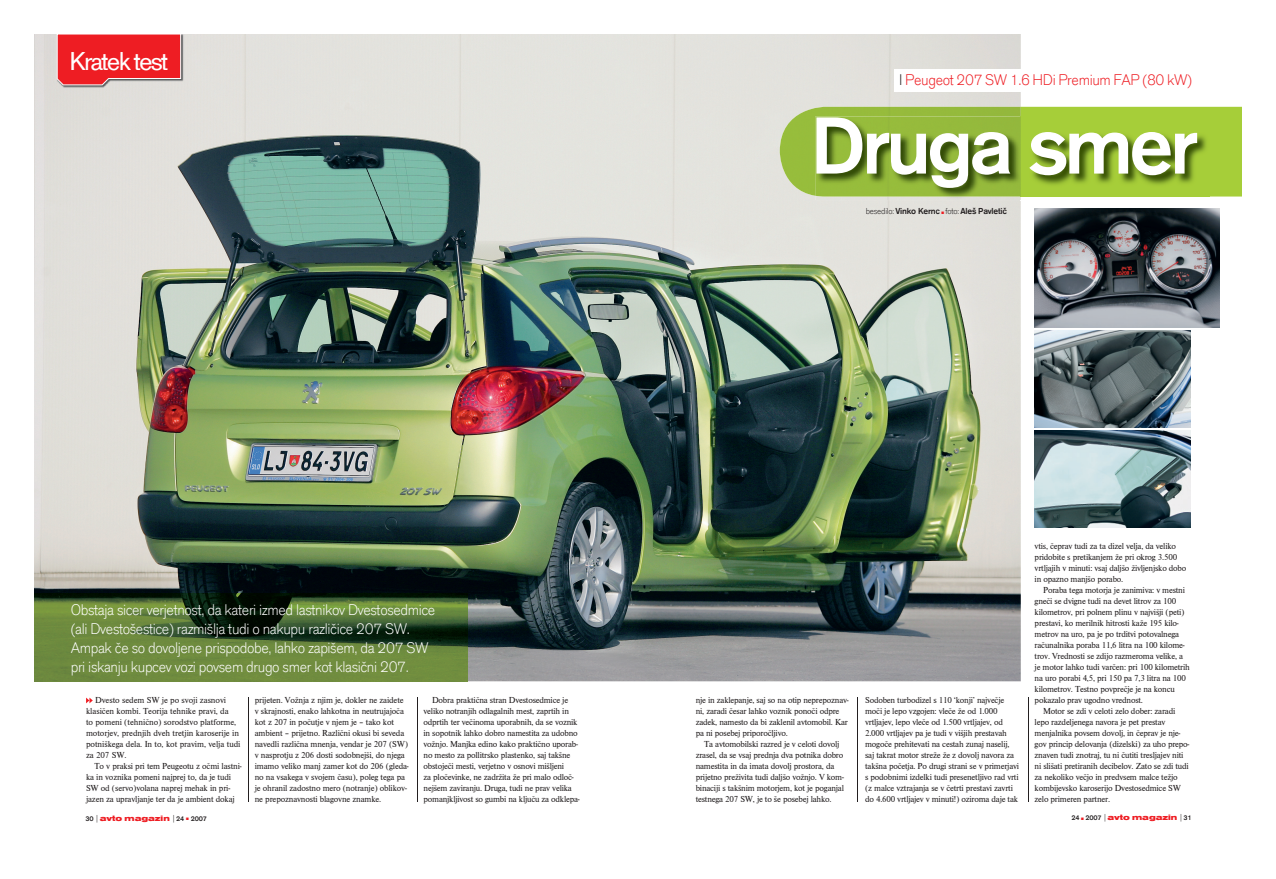
<style>
.page{position:relative;width:1276px;height:879px;background:#fff}
.page>*{position:absolute;margin:0;border:0;box-sizing:border-box;transform-origin:0 0}
.t1{font:500 84.2px "Accius T";letter-spacing:-.05em;color:#fff}
.t2{font:26.7px "Accius T";letter-spacing:-.07em;color:#fff}
.t3{font:16px/19.2px "Accius T Ligh";letter-spacing:-.025em;color:#fff}
.t4{font:16px "Accius T Ligh";letter-spacing:-.025em;color:#ee1d23}
.t5{font:9px/11px "Nimbus Rom D";letter-spacing:-.025em;color:#231f20}
.t6{font:500 9px "Accius T";letter-spacing:-.025em;color:#231f20}
.t7{font:8px "Nimbus San D Blac Exte";color:#ee1d23}
.s1{color:#231f20}
.s2{font-family:"Accius T Ligh";font-weight:400}
.s3{color:#ee1d23}
.s4{font-family:"Accius T";font-weight:500;font-size:7px;color:#231f20}
.s5{font-family:"Accius T Ligh";font-size:9px;color:#231f20}
</style>
<div class="page">
<svg style="left:86px;top:697px;width:7px;height:6px"></svg>
<img style="left:34px;top:34px;width:986px;height:647px">
<img style="left:1035px;top:208px;width:184px;height:120px">
<img style="left:1035px;top:330px;width:156px;height:197px">
<div style="left:1020px;top:107px;width:222px;height:89px;background:#a6ce39"></div>
<img style="left:780px;top:107px;width:240px;height:89px">
<img style="left:815px;top:117px;width:394px;height:83px">
<img style="left:57px;top:34px;width:127px;height:55px">
<svg style="left:57px;top:34px;width:124px;height:51px;background:#ea3136"></svg>
<img style="left:34px;top:593px;width:434px;height:88px">
<div style="left:894px;top:69px;width:134px;height:23px;background:#fff"></div>
<hr style="left:1030px;top:428px;width:197px;height:1px;background:#fff">
<hr style="left:248px;top:697px;width:1px;height:105px;background:#231f20">
<hr style="left:417px;top:697px;width:1px;height:105px;background:#231f20">
<hr style="left:857px;top:697px;width:1px;height:105px;background:#231f20">
<hr style="left:1028px;top:697px;width:1px;height:105px;background:#231f20">
<h2 class="t2" style="left:70px;top:45px;width:100px">Kratek test</h2>
<h3 class="t4" style="left:899px;top:70px;width:294px"><span class="s1">I</span> Peugeot 207 SW 1.6 HDi Premium FAP (80 kW)</h3>
<h1 class="t1" style="left:810px;top:96px;width:389px">Druga smer</h1>
<p class="t6" style="left:866px;top:206px;width:143px"><span class="s2">bese di lo:</span> Vinko Kernc <span class="s3">■</span> <span class="s2">foto:</span> Aleš Pavletič</p>
<p class="t3" style="left:71px;top:600px;width:366px">Obstaja sicer verjetnost, da kateri izmed lastnikov Dvestosedmice (ali Dvestošestice) razmišlja tudi o nakupu različice 207 SW.<br>Ampak če so dovoljene prispodobe, lahko zapišem, da 207 SW pri iskanju kupcev vozi povsem drugo smer kot klasični 207.</p>
<p class="t5" style="left:86px;top:694px;width:156px;text-indent:9px">Dvesto sedem SW je po svoji zasnovi klasičen kombi. Teorija tehnike pravi, da<br>to pomeni (tehnično) sorodstvo platforme, motorjev, prednjih dveh tretjin karoserije in potniškega dela. In to, kot pravim, velja tudi za 207 SW.</p>
<p class="t5" style="left:86px;top:760px;width:157px;text-indent:9px">To v praksi pri tem Peugeotu z očmi lastni&shy;ka in voznika pomeni najprej to, da je tudi SW od (servo)volana naprej mehak in pri&shy;jazen za upravljanje ter da je ambient dokaj</p>
<p class="t7" style="left:85px;top:813px;width:123px"><span class="s4">30</span> <span class="s5">|</span>avto maga zin <span class="s5">|</span> <span class="s4">24</span> ■ <span class="s4">2007</span></p>
<p class="t5" style="left:255px;top:694px;width:155px">prijeten. Vožnja z njim je, dokler ne zaidete v skrajnosti, enako lahkotna in neutrujajoča kot z 207 in počutje v njem je – tako kot ambient – prijetno. Različni okusi bi seveda navedli različna mnenja, vendar je 207 (SW) v nasprotju z 206 dosti sodobnejši, do njega imamo veliko manj zamer kot do 206 (gleda&shy;no na vsakega v svojem času), poleg tega pa je ohranil zadostno mero (notranje) oblikov&shy;ne prepoznavnosti blagovne znamke.</p>
<p class="t5" style="left:423px;top:694px;width:158px;text-indent:9px">Dobra praktična stran Dvestosedmice je veliko notranjih odlagalnih mest, zaprtih in odprtih ter večinoma uporabnih, da se voznik in sopotnik lahko dobro namestita za udobno vožnjo. Manjka edino kako praktično uporab&shy;no mesto za pollitrsko plastenko, saj takšne obstoječi mesti, verjetno v osnovi mišljeni<br>za pločevinke, ne zadržita že pri malo odloč&shy;nejšem zaviranju. Druga, tudi ne prav velika pomanjkljivost so gumbi na ključu za odklepa-</p>
<p class="t5" style="left:695px;top:694px;width:154px">nje in zaklepanje, saj so na otip neprepoznav&shy;ni, zaradi česar lahko voznik ponoči odpre zadek, namesto da bi zaklenil avtomobil. Kar pa ni posebej priporočljivo.</p>
<p class="t5" style="left:695px;top:738px;width:150px;text-indent:9px">Ta avtomobilski razred je v celoti dovolj zrasel, da se vsaj prednja dva potnika dobro namestita in da imata dovolj prostora, da prijetno preživita tudi daljšo vožnjo. V kom&shy;binaciji s takšnim motorjem, kot je poganjal testnega 207 SW, je to še posebej lahko.</p>
<p class="t5" style="left:865px;top:694px;width:155px">Sodoben turbodizel s 110 ‘konji’ največje moči je lepo vzgojen: vleče že od 1.000 vrtljajev, lepo vleče od 1.500 vrtljajev, od 2.000 vrtljajev pa je tudi v višjih prestavah mogoče prehitevati na cestah zunaj naselij, saj takrat motor streže že z dovolj navora za takšna početja. Po drugi strani se v primerjavi s podobnimi izdelki tudi presenetljivo rad vrti (z malce vztrajanja se v četrti prestavi zavrti do 4.600 vrtljajev v minuti!) oziroma daje tak</p>
<p class="t5" style="left:1034px;top:540px;width:153px">vtis, čeprav tudi za ta dizel velja, da veliko pridobite s pretikanjem že pri okrog 3.500 vrtljajih v minuti: vsaj daljšo življenjsko dobo in opazno manjšo porabo.</p>
<p class="t5" style="left:1043px;top:584px;width:143px">Poraba tega motorja je zanimiva: v mestni</p>
<p class="t5" style="left:1034px;top:595px;width:143px">gneči se dvigne tudi na devet litrov za 100</p>
<p class="t5" style="left:1034px;top:606px;width:151px">kilometrov, pri polnem plinu v najvišji (peti)</p>
<p class="t5" style="left:1034px;top:617px;width:146px">prestavi, ko merilnik hitrosti kaže 195 kilo-</p>
<p class="t5" style="left:1034px;top:628px;width:146px">metrov na uro, pa je po trditvi potovalnega</p>
<p class="t5" style="left:1034px;top:639px;width:151px">računalnika poraba 11,6 litra na 100 kilome-</p>
<p class="t5" style="left:1034px;top:650px;width:150px">trov. Vrednosti se zdijo razmeroma velike, a</p>
<p class="t5" style="left:1034px;top:661px;width:157px">je motor lahko tudi varčen: pri 100 kilometrih</p>
<p class="t5" style="left:1034px;top:672px;width:153px">na uro porabi 4,5, pri 150 pa 7,3 litra na 100</p>
<p class="t5" style="left:1034px;top:683px;width:142px">kilometrov. Testno povprečje je na koncu</p>
<p class="t5" style="left:1034px;top:694px;width:110px">pokazalo prav ugodno vrednost.</p>
<p class="t5" style="left:1043px;top:705px;width:134px">Motor se zdi v celoti zelo dober: zaradi</p>
<p class="t5" style="left:1034px;top:716px;width:132px">lepo razdeljenega navora je pet prestav</p>
<p class="t5" style="left:1034px;top:727px;width:147px">menjalnika povsem dovolj, in čeprav je nje-</p>
<p class="t5" style="left:1034px;top:738px;width:156px">gov princip delovanja (dizelski) za uho prepo-</p>
<p class="t5" style="left:1034px;top:749px;width:150px">znaven tudi znotraj, tu ni čutiti tresljajev niti</p>
<p class="t5" style="left:1034px;top:760px;width:155px">ni slišati pretiranih decibelov. Zato se zdi tudi</p>
<p class="t5" style="left:1034px;top:771px;width:144px">za nekoliko večjo in predvsem malce težjo</p>
<p class="t5" style="left:1034px;top:782px;width:148px">kombijevsko karoserijo Dvestosedmice SW</p>
<p class="t5" style="left:1034px;top:793px;width:77px">zelo primeren partner.</p>
<p class="t7" style="left:1071px;top:813px;width:122px"><span class="s4">24</span> ■ <span class="s4">2007</span> <span class="s5">|</span>avto maga zin <span class="s5">|</span> <span class="s4">31</span></p>
</div>
